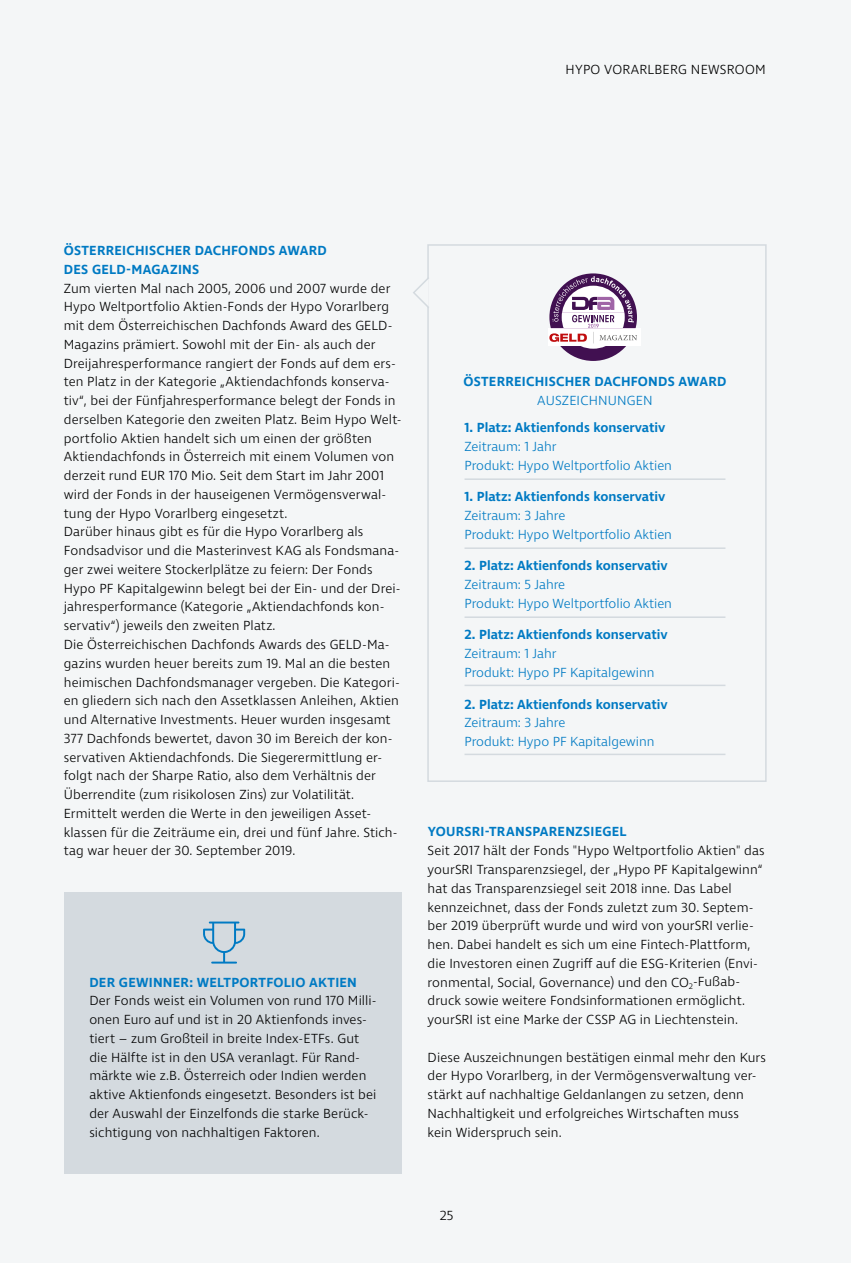
<style>
.page{position:relative;width:851px;height:1263px;background:#fff}
.page>*{position:absolute;margin:0;border:0;box-sizing:border-box;transform-origin:0 0}
.t1{font:300 13.5px/18.8px "Ingra";letter-spacing:.01em;color:#000}
.t2{font:300 13.5px/18.8px "Ingra";color:#007ac3}
.t3{font:600 13.5px "Ingra";color:#007ac3}
.t4{font:600 13.5px/18.8px "Ingra";letter-spacing:.02em;color:#007ac3}
</style>
<div class="page">
<div style="left:0;top:0;width:850px;height:1263px;background:#f4f6f7"></div>
<div style="left:427px;top:244px;width:339px;height:538px;border:2px solid #d4dadf"></div>
<div style="left:64px;top:893px;width:338px;height:281px;background:#d4dadf"></div>
<hr style="left:464px;top:478px;width:261px;height:2px;background:#d4dadf">
<hr style="left:464px;top:547px;width:261px;height:2px;background:#d4dadf">
<hr style="left:464px;top:616px;width:261px;height:2px;background:#d4dadf">
<hr style="left:464px;top:685px;width:261px;height:1px;background:#d4dadf">
<hr style="left:464px;top:754px;width:261px;height:1px;background:#d4dadf">
<div style="left:549px;top:273px;width:88px;height:88px;background:#411051;border-radius:50%"></div>
<div style="left:548px;top:329px;width:92px;height:17px;background:#fff"></div>
<svg style="left:549px;top:276px;width:88px;height:67px"></svg>
<svg style="left:413px;top:275px;width:17px;height:35px"></svg>
<svg style="left:203px;top:921px;width:42px;height:42px"></svg>
<p class="t1" style="left:565px;top:61px;width:202px">HYPO VORARLBERG NEWSROOM</p>
<p class="t4" style="left:64px;top:242px;width:264px">ÖSTERREICHISCHER DACHFONDS AWARD<br>DES GELD-MAGAZINS</p>
<p class="t1" style="left:64px;top:279px;width:339px">Zum vierten Mal nach 2005, 2006 und 2007 wurde der Hypo Weltportfolio Aktien-Fonds der Hypo Vorarlberg mit dem Österreichischen Dachfonds Award des GELD-Magazins prämiert. Sowohl mit der Ein- als auch der Dreijahresperformance rangiert der Fonds auf dem ers&shy;ten Platz in der Kategorie „Aktiendachfonds konserva&shy;tiv“, bei der Fünfjahresperformance belegt der Fonds in derselben Kategorie den zweiten Platz. Beim Hypo Welt&shy;portfolio Aktien handelt sich um einen der größten Aktiendachfonds in Österreich mit einem Volumen von derzeit rund EUR 170 Mio. Seit dem Start im Jahr 2001 wird der Fonds in der hauseigenen Vermögensverwal&shy;tung der Hypo Vorarlberg eingesetzt.<br>Darüber hinaus gibt es für die Hypo Vorarlberg als Fondsadvisor und die Masterinvest KAG als Fondsmana&shy;ger zwei weitere Stockerlplätze zu feiern: Der Fonds Hypo PF Kapitalgewinn belegt bei der Ein- und der Drei&shy;jahresperformance (Kategorie „Aktiendachfonds kon&shy;servativ“) jeweils den zweiten Platz.<br>Die Österreichischen Dachfonds Awards des GELD-Ma&shy;gazins wurden heuer bereits zum 19. Mal an die besten heimischen Dachfondsmanager vergeben. Die Kategori&shy;en gliedern sich nach den Assetklassen Anleihen, Aktien und Alternative Investments. Heuer wurden insgesamt 377 Dachfonds bewertet, davon 30 im Bereich der kon&shy;servativen Aktiendachfonds. Die Siegerermittlung er&shy;folgt nach der Sharpe Ratio, also dem Verhältnis der Überrendite (zum risikolosen Zins) zur Volatilität.<br>Ermittelt werden die Werte in den jeweiligen Asset&shy;klassen für die Zeiträume ein, drei und fünf Jahre. Stich&shy;tag war heuer der 30. September 2019.</p>
<p class="t4" style="left:89px;top:973px;width:269px">DER GEWINNER: WELTPORTFOLIO AKTIEN</p>
<p class="t1" style="left:89px;top:992px;width:289px">Der Fonds weist ein Volumen von rund 170 Milli&shy;onen Euro auf und ist in 20 Aktienfonds inves&shy;tiert – zum Großteil in breite Index-ETFs. Gut die Hälfte ist in den USA veranlagt. Für Rand&shy;märkte wie z.B. Österreich oder Indien werden aktive Aktienfonds eingesetzt. Besonders ist bei der Auswahl der Einzelfonds die starke Berück&shy;sichtigung von nachhaltigen Faktoren.</p>
<p class="t4" style="left:463px;top:373px;width:264px">ÖSTERREICHISCHER DACHFONDS AWARD</p>
<p class="t2" style="left:537px;top:392px;width:117px">AUSZEICHNUNGEN</p>
<p class="t3" style="left:464px;top:419px;width:202px">1. Platz: Aktienfonds konservativ</p>
<p class="t2" style="left:464px;top:438px;width:209px">Zeitraum: 1 Jahr<br>Produkt: Hypo Weltportfolio Aktien</p>
<p class="t3" style="left:464px;top:488px;width:202px">1. Platz: Aktienfonds konservativ</p>
<p class="t2" style="left:464px;top:507px;width:209px">Zeitraum: 3 Jahre<br>Produkt: Hypo Weltportfolio Aktien</p>
<p class="t3" style="left:464px;top:557px;width:205px">2. Platz: Aktienfonds konservativ</p>
<p class="t2" style="left:464px;top:576px;width:209px">Zeitraum: 5 Jahre<br>Produkt: Hypo Weltportfolio Aktien</p>
<p class="t3" style="left:464px;top:626px;width:205px">2. Platz: Aktienfonds konservativ</p>
<p class="t2" style="left:464px;top:645px;width:191px">Zeitraum: 1 Jahr<br>Produkt: Hypo PF Kapitalgewinn</p>
<p class="t3" style="left:464px;top:695px;width:205px">2. Platz: Aktienfonds konservativ</p>
<p class="t2" style="left:464px;top:714px;width:191px">Zeitraum: 3 Jahre<br>Produkt: Hypo PF Kapitalgewinn</p>
<p class="t4" style="left:427px;top:823px;width:200px">YOURSRI-TRANSPARENZSIEGEL</p>
<p class="t1" style="left:427px;top:842px;width:338px">Seit 2017 hält der Fonds "Hypo Weltportfolio Aktien" das yourSRI Transparenzsiegel, der „Hypo PF Kapitalgewinn“ hat das Transparenzsiegel seit 2018 inne. Das Label kennzeichnet, dass der Fonds zuletzt zum 30. Septem&shy;ber 2019 überprüft wurde und wird von yourSRI verlie&shy;hen. Dabei handelt es sich um eine Fintech-Plattform, die Investoren einen Zugriff auf die ESG-Kriterien (Envi&shy;ronmental, Social, Governance) und den CO<sub>2</sub>-Fußab&shy;druck sowie weitere Fondsinformationen ermöglicht. yourSRI ist eine Marke der CSSP AG in Liechtenstein.</p>
<p class="t1" style="left:427px;top:1048px;width:340px">Diese Auszeichnungen bestätigen einmal mehr den Kurs der Hypo Vorarlberg, in der Vermögensverwaltung ver&shy;stärkt auf nachhaltige Geldanlangen zu setzen, denn Nachhaltigkeit und erfolgreiches Wirtschaften muss kein Widerspruch sein.</p>
<p class="t1" style="left:440px;top:1207px;width:15px">25</p>
</div>
